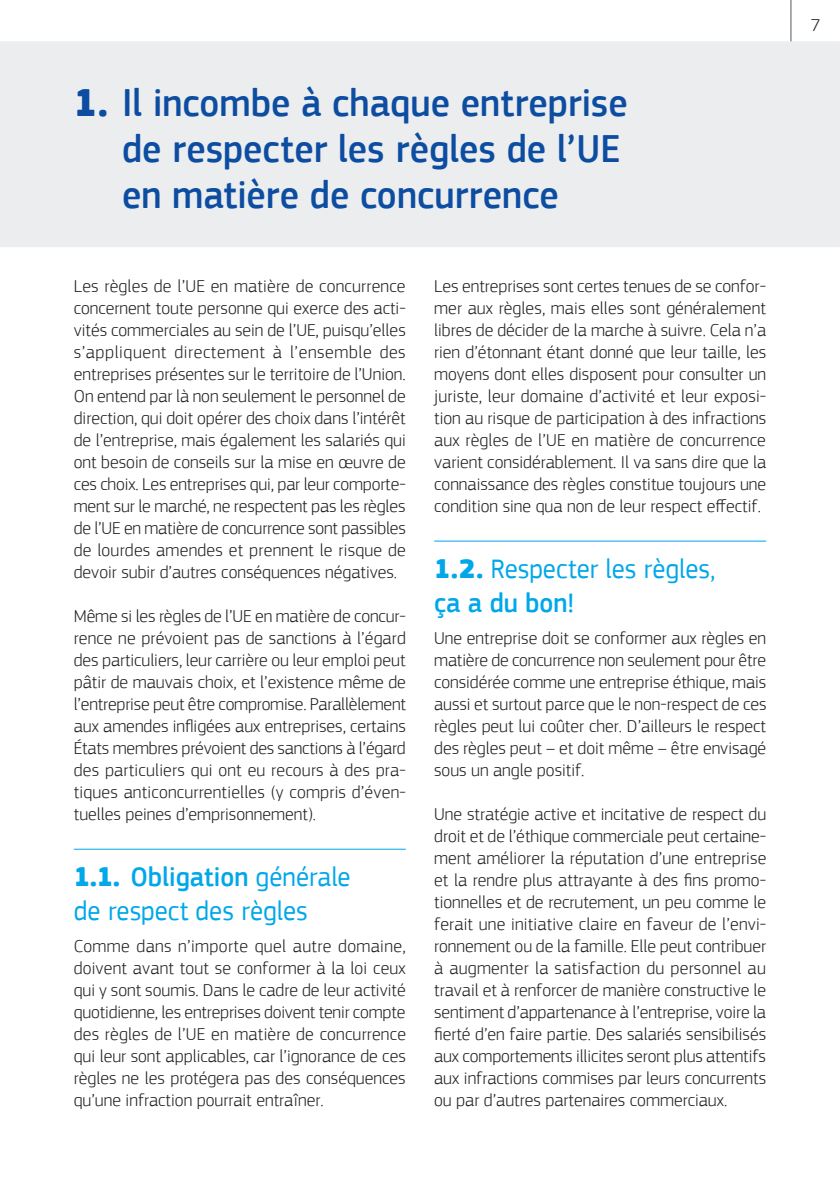
<style>
.page{position:relative;width:840px;height:1191px;background:#fff}
.page>*{position:absolute;margin:0;border:0;box-sizing:border-box;transform-origin:0 0}
.T01{font:500 40px/46px "PF Square Sans Pro";color:#0d4da1;scale:.95 1}
.T02{font:28px/34px "PF Square Sans Pro";letter-spacing:.005em;color:#00a7e9;scale:.95 1}
._00_body___AV{font:300 18px/22px "PF Square Sans Pro";color:#231f20;text-align:justify}
.folio{font:300 18px "PF Square Sans Pro";color:#231f20}
.s1{font-weight:900}
.s2{font-weight:500}
</style>
<div class="page">
<hr style="left:790px;top:0;width:1px;height:48px;background:#57585a">
<div style="left:0;top:41px;width:839px;height:120px;background:#ebedee"></div>
<div style="left:0;top:157px;width:839px;height:90px;background:#ebedee"></div>
<hr style="left:74px;top:849px;width:331px;height:1px;background:#00a7e9">
<hr style="left:434px;top:541px;width:331px;height:1px;background:#00a7e9">
<p class="T01" style="left:122px;top:81px;width:533px;text-indent:-48px"><span class="s1">1.</span> Il incombe à chaque entreprise de respecter les règles de l’UE en matière de concurrence</p>
<p class="_00_body___AV" style="left:74px;top:275px;width:333px">Les règles de l’UE en matière de concurrence concernent toute personne qui exerce des acti&shy;vités commerciales au sein de l’UE, puisqu’elles s’appliquent directement à l’ensemble des entreprises présentes sur le territoire de l’Union.<br>On entend par là non seulement le personnel de direction, qui doit opérer des choix dans l’intérêt de l’entreprise, mais également les salariés qui ont besoin de conseils sur la mise en œuvre de ces choix. Les entreprises qui, par leur comporte&shy;ment sur le marché, ne respectent pas les règles de l’UE en matière de concurrence sont passibles de lourdes amendes et prennent le risque de devoir subir d’autres conséquences négatives.</p>
<p class="_00_body___AV" style="left:74px;top:605px;width:333px">Même si les règles de l’UE en matière de concur&shy;rence ne prévoient pas de sanctions à l’égard des particuliers, leur carrière ou leur emploi peut pâtir de mauvais choix, et l’existence même de l’entreprise peut être compromise. Parallèlement aux amendes infligées aux entreprises, certains États membres prévoient des sanctions à l’égard des particuliers qui ont eu recours à des pra&shy;tiques anticoncurrentielles (y compris d’éven&shy;tuelles peines d’emprisonnement).</p>
<p class="T02" style="left:74px;top:860px;width:293px"><span class="s1">1.1.</span> <span class="s2">Obligation</span> générale de respect des règles</p>
<p class="_00_body___AV" style="left:74px;top:935px;width:333px">Comme dans n’importe quel autre domaine, doivent avant tout se conformer à la loi ceux qui y sont soumis. Dans le cadre de leur activité quotidienne, les entreprises doivent tenir compte des règles de l’UE en matière de concurrence qui leur sont applicables, car l’ignorance de ces règles ne les protégera pas des conséquences qu’une infraction pourrait entraîner.</p>
<p class="_00_body___AV" style="left:434px;top:275px;width:333px">Les entreprises sont certes tenues de se confor&shy;mer aux règles, mais elles sont généralement libres de décider de la marche à suivre. Cela n’a rien d’étonnant étant donné que leur taille, les moyens dont elles disposent pour consulter un juriste, leur domaine d’activité et leur exposi&shy;tion au risque de participation à des infractions aux règles de l’UE en matière de concurrence varient considérablement. Il va sans dire que la connaissance des règles constitue toujours une condition sine qua non de leur respect effectif.</p>
<p class="T02" style="left:434px;top:552px;width:297px"><span class="s1">1.2.</span> Respecter les règles, <span class="s2">ça a du bon!</span></p>
<p class="_00_body___AV" style="left:434px;top:627px;width:333px">Une entreprise doit se conformer aux règles en matière de concurrence non seulement pour être considérée comme une entreprise éthique, mais aussi et surtout parce que le non-respect de ces règles peut lui coûter cher. D’ailleurs le respect des règles peut – et doit même – être envisagé sous un angle positif.</p>
<p class="_00_body___AV" style="left:434px;top:803px;width:333px">Une stratégie active et incitative de respect du droit et de l’éthique commerciale peut certaine&shy;ment améliorer la réputation d’une entreprise et la rendre plus attrayante à des fins promo&shy;tionnelles et de recrutement, un peu comme le ferait une initiative claire en faveur de l’envi&shy;ronnement ou de la famille. Elle peut contribuer à augmenter la satisfaction du personnel au travail et à renforcer de manière constructive le sentiment d’appartenance à l’entreprise, voire la fierté d’en faire partie. Des salariés sensibilisés aux comportements illicites seront plus attentifs aux infractions commises par leurs concurrents ou par d’autres partenaires commerciaux.</p>
<p class="folio" style="left:810px;top:14px;width:11px">7</p>
</div>
